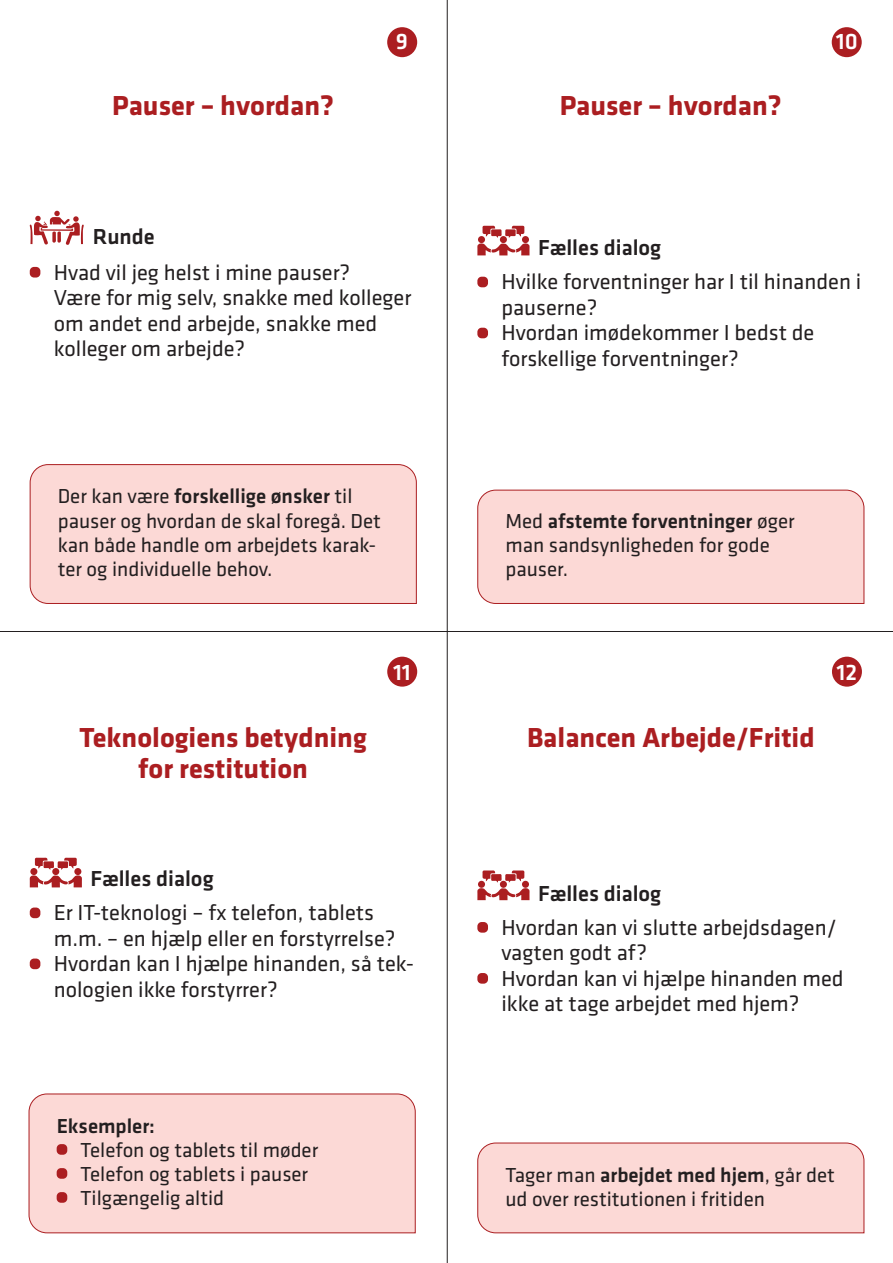
<style>
.page{position:relative;width:893px;height:1263px;background:#fff}
.page>*{position:absolute;margin:0;border:0;box-sizing:border-box;transform-origin:0 0}
.overskrift{font:700 28.5px/31.5px "Klavika";color:#ab1e21;text-align:center}
.t1{font:500 23.25px "Klavika";color:#fff}
.brød_bullet{font:22.5px/25.5px "Klavika";color:#231f20}
.brød{font:500 22.5px "Klavika";color:#231f20}
.tekstkasse{font:21px/24px "Klavika";color:#231f20}
.tekstkasse-2{font:500 21px "Klavika";color:#231f20}
.s1{font-weight:500}
</style>
<div class="page">
<hr style="left:447px;top:0;width:1px;height:1263px;background:#231f20">
<hr style="left:0;top:631px;width:893px;height:1px;background:#231f20">
<div style="left:30px;top:267px;width:10px;height:11px;background:#ab1e21;border-radius:4px"></div>
<svg style="left:30px;top:211px;width:54px;height:34px"></svg>
<div style="left:29px;top:464px;width:388px;height:140px;background:#fcd9d6"></div>
<div style="left:387px;top:27px;width:30px;height:30px;background:#ab1e21;border-radius:50%"></div>
<div style="left:477px;top:277px;width:11px;height:10px;background:#ab1e21;border-radius:4px"></div>
<div style="left:477px;top:328px;width:11px;height:10px;background:#ab1e21;border-radius:4px"></div>
<svg style="left:477px;top:226px;width:53px;height:29px"></svg>
<div style="left:477px;top:489px;width:388px;height:115px;background:#fcd9d6"></div>
<div style="left:832px;top:27px;width:30px;height:30px;background:#ab1e21;border-radius:50%"></div>
<div style="left:30px;top:907px;width:10px;height:11px;background:#ab1e21;border-radius:4px"></div>
<div style="left:30px;top:958px;width:10px;height:11px;background:#ab1e21;border-radius:4px"></div>
<svg style="left:30px;top:858px;width:52px;height:29px"></svg>
<div style="left:28px;top:1093px;width:388px;height:140px;background:#fcd9d6"></div>
<div style="left:387px;top:657px;width:30px;height:30px;background:#ab1e21;border-radius:50%"></div>
<div style="left:477px;top:922px;width:11px;height:11px;background:#ab1e21;border-radius:4px"></div>
<div style="left:477px;top:973px;width:11px;height:11px;background:#ab1e21;border-radius:4px"></div>
<svg style="left:477px;top:870px;width:53px;height:30px"></svg>
<div style="left:477px;top:1142px;width:388px;height:91px;background:#fcd9d6"></div>
<div style="left:832px;top:657px;width:30px;height:30px;background:#ab1e21;border-radius:50%"></div>
<p class="overskrift" style="left:112px;top:90px;width:223px">Pauser – hvordan?</p>
<p class="t1" style="left:396px;top:26px;width:14px">9</p>
<p class="brød" style="left:93px;top:221px;width:63px">Runde</p>
<p class="brød_bullet" style="left:54px;top:259px;width:359px">Hvad vil jeg helst i mine pauser?<br>Være for mig selv, snakke med kolleger om andet end arbejde, snakke med kolleger om arbejde?</p>
<p class="tekstkasse" style="left:58px;top:484px;width:325px">Der kan være <span class="s1">forskellige ønsker</span> til pauser og hvordan de skal foregå. Det kan både handle om arbejdets karak&shy;ter og individuelle behov.</p>
<p class="overskrift" style="left:79px;top:722px;width:289px">Teknologiens betydning for restitution</p>
<p class="t1" style="left:393px;top:656px;width:19px">11</p>
<p class="brød" style="left:90px;top:864px;width:125px">Fælles dialog</p>
<p class="brød_bullet" style="left:54px;top:899px;width:343px">Er IT-teknologi – fx telefon, tablets m.m. – en hjælp eller en forstyrrelse?</p>
<p class="brød_bullet" style="left:54px;top:950px;width:362px">Hvordan kan I hjælpe hinanden, så tek&shy;nologien ikke forstyrrer?</p>
<p class="tekstkasse-2" style="left:57px;top:1112px;width:100px">Eksempler:</p>
<p class="tekstkasse" style="left:81px;top:1137px;width:239px">Telefon og tablets til møder</p>
<p class="tekstkasse" style="left:81px;top:1161px;width:229px">Telefon og tablets i pauser</p>
<p class="tekstkasse" style="left:81px;top:1185px;width:145px">Tilgængelig altid</p>
<p class="overskrift" style="left:560px;top:90px;width:223px">Pauser – hvordan?</p>
<p class="t1" style="left:836px;top:26px;width:24px">10</p>
<p class="brød" style="left:538px;top:233px;width:125px">Fælles dialog</p>
<p class="brød_bullet" style="left:501px;top:268px;width:361px">Hvilke forventninger har I til hinanden i pauserne?</p>
<p class="brød_bullet" style="left:501px;top:319px;width:315px">Hvordan imødekommer I bedst de forskellige forventninger?</p>
<p class="tekstkasse" style="left:505px;top:508px;width:291px">Med <span class="s1">afstemte forventninger</span> øger man sandsynligheden for gode pauser.</p>
<p class="overskrift" style="left:527px;top:722px;width:289px">Balancen Arbejde/Fritid</p>
<p class="t1" style="left:836px;top:656px;width:22px">12</p>
<p class="brød" style="left:538px;top:878px;width:125px">Fælles dialog</p>
<p class="brød_bullet" style="left:501px;top:914px;width:337px">Hvordan kan vi slutte arbejdsdagen/ vagten godt af?</p>
<p class="brød_bullet" style="left:501px;top:965px;width:344px">Hvordan kan vi hjælpe hinanden med ikke at tage arbejdet med hjem?</p>
<p class="tekstkasse" style="left:505px;top:1162px;width:331px">Tager man <span class="s1">arbejdet med hjem</span>, går det ud over restitutionen i fritiden</p>
</div>
